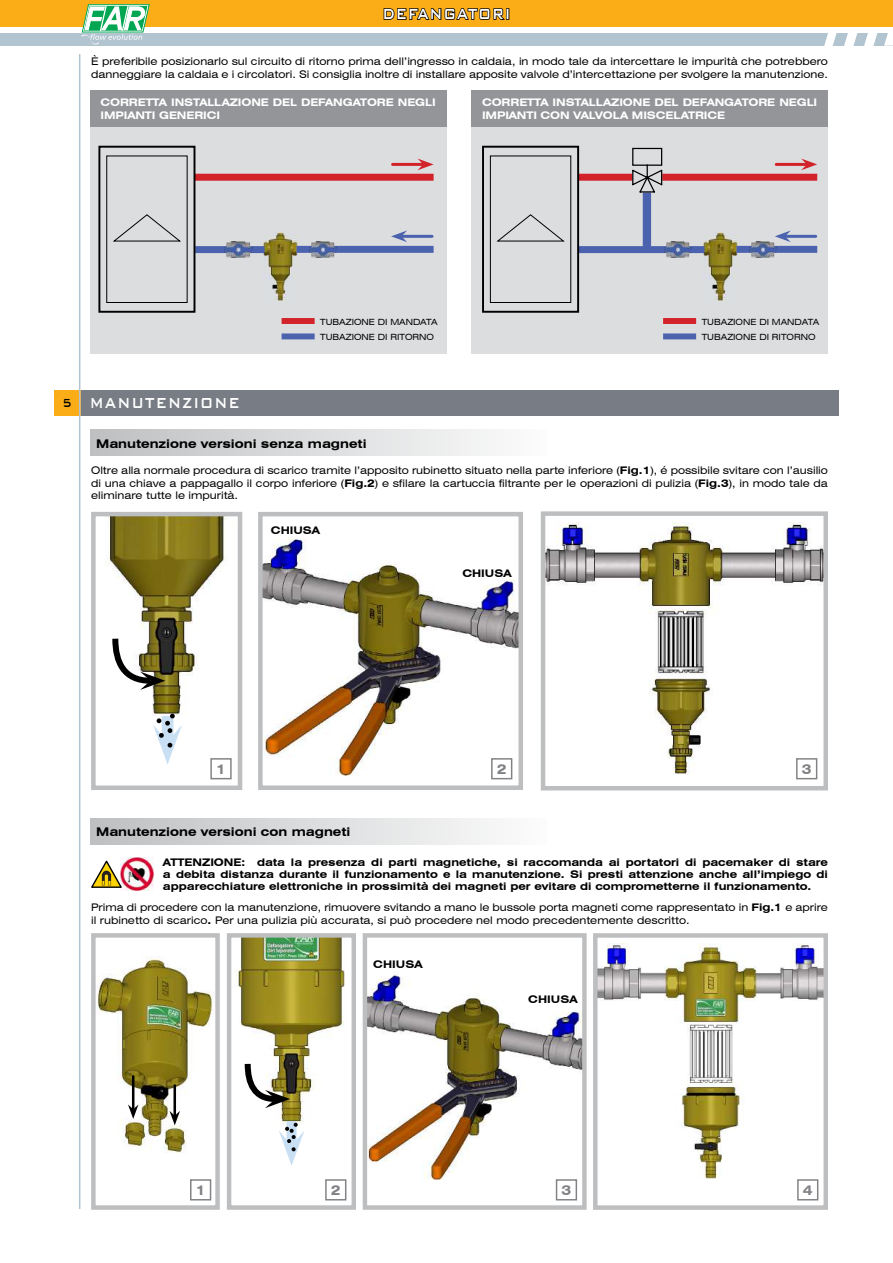
<style>
.page{position:relative;width:893px;height:1263px;background:#fff}
.page>*{position:absolute;margin:0;border:0;box-sizing:border-box;transform-origin:0 0}
.t1{font:500 19.5px "Bank Gothic BT";letter-spacing:.05em;color:#fff;scale:.77 1}
.t2{font:500 19.35px "Bank Gothic BT";letter-spacing:.07em;color:#fff;scale:.78 1}
.t3{font:700 expanded 13.5px "Swiss 721 BT";color:#808285}
.t4{font:700 expanded 12px "Swiss 721 BT";color:#000}
.t5{font:expanded 10.5px/12.6px "Swiss 721 BT";color:#000}
.t6{font:700 expanded 10.5px/12px "Swiss 721 BT";color:#000;text-align:justify}
.t7{font:700 expanded 10.5px/12.6px "Swiss 721 BT";letter-spacing:-.01em;color:#fff}
.t8{font:expanded 8.55px "Swiss 721 BT";color:#000}
.s1{font-size:15.6px;color:#000}
.s2{font-weight:700}
</style>
<div class="page">
<svg style="left:0;top:45px;width:14px;height:1px"></svg>
<div style="left:471px;top:90px;width:357px;height:263px;background:#dcddde"></div>
<div style="left:90px;top:90px;width:356px;height:263px;background:#dcddde"></div>
<div style="left:90px;top:430px;width:456px;height:26px;background:linear-gradient(to right,#bdbfc1,#fcfcfc)"></div>
<div style="left:0;top:33px;width:893px;height:12px;background:#b2c4cf"></div>
<svg style="left:823px;top:33px;width:70px;height:13px"></svg>
<div style="left:0;top:0;width:893px;height:27px;background:#fbad18"></div>
<svg style="left:383px;top:8px;width:126px;height:12px"></svg>
<svg style="left:82px;top:5px;width:67px;height:40px"></svg>
<div style="left:80px;top:390px;width:759px;height:25px;background:#787d85"></div>
<div style="left:54px;top:390px;width:26px;height:25px;background:#fbad18"></div>
<hr style="left:79px;top:54px;width:1px;height:1155px;background:#b2c4cf">
<div style="left:282px;top:333px;width:33px;height:6px;background:#4b63ac"></div>
<div style="left:282px;top:318px;width:33px;height:6px;background:#d2232a"></div>
<img style="left:264px;top:233px;width:34px;height:68px">
<div style="left:195px;top:246px;width:69px;height:7px;background:#4b63ae"></div>
<div style="left:297px;top:246px;width:137px;height:7px;background:#4b63ae"></div>
<div style="left:195px;top:174px;width:239px;height:7px;background:#d2232a"></div>
<img style="left:309px;top:242px;width:28px;height:15px">
<img style="left:224px;top:242px;width:28px;height:15px">
<div style="left:98px;top:146px;width:97px;height:167px;border:2px solid #000"></div>
<div style="left:106px;top:155px;width:82px;height:148px;border:1px solid #000"></div>
<svg style="left:113px;top:214px;width:68px;height:28px"></svg>
<hr style="left:393px;top:163px;width:30px;height:3px;background:#d2232a">
<svg style="left:417px;top:159px;width:17px;height:11px"></svg>
<hr style="left:401px;top:235px;width:31px;height:3px;background:#4b63ae">
<svg style="left:391px;top:230px;width:16px;height:12px"></svg>
<img style="left:704px;top:233px;width:34px;height:68px">
<div style="left:579px;top:246px;width:125px;height:7px;background:#4b63ae"></div>
<div style="left:737px;top:246px;width:80px;height:7px;background:#4b63ae"></div>
<div style="left:662px;top:174px;width:155px;height:7px;background:#d2232a"></div>
<div style="left:579px;top:174px;width:53px;height:7px;background:#d2232a"></div>
<div style="left:643px;top:193px;width:8px;height:57px;background:#4b63ae"></div>
<img style="left:749px;top:242px;width:28px;height:15px">
<img style="left:664px;top:242px;width:28px;height:15px">
<div style="left:482px;top:146px;width:97px;height:167px;border:2px solid #000"></div>
<div style="left:490px;top:155px;width:81px;height:148px;border:1px solid #000"></div>
<svg style="left:496px;top:214px;width:69px;height:28px"></svg>
<hr style="left:776px;top:163px;width:31px;height:3px;background:#d2232a">
<svg style="left:801px;top:159px;width:16px;height:11px"></svg>
<hr style="left:785px;top:235px;width:31px;height:3px;background:#4b63ae">
<svg style="left:775px;top:230px;width:16px;height:12px"></svg>
<svg style="left:631px;top:147px;width:32px;height:47px"></svg>
<div style="left:90px;top:90px;width:356px;height:36px;background:#939598"></div>
<div style="left:471px;top:90px;width:357px;height:36px;background:#939598"></div>
<img style="left:263px;top:538px;width:255px;height:238px">
<div style="left:258px;top:512px;width:265px;height:278px;border:4px solid #bcbec0"></div>
<div style="left:491px;top:758px;width:21px;height:21px;border:1px solid #808285"></div>
<img style="left:546px;top:522px;width:277px;height:253px">
<div style="left:541px;top:511px;width:287px;height:279px;border:4px solid #bcbec0"></div>
<div style="left:796px;top:758px;width:21px;height:21px;border:1px solid #808285"></div>
<img style="left:106px;top:517px;width:120px;height:197px">
<div style="left:91px;top:512px;width:151px;height:278px;border:4px solid #bcbec0"></div>
<svg style="left:153px;top:714px;width:29px;height:50px"></svg>
<svg style="left:109px;top:633px;width:56px;height:57px"></svg>
<div style="left:210px;top:758px;width:22px;height:21px;border:1px solid #808285"></div>
<div style="left:663px;top:333px;width:33px;height:6px;background:#4b63ac"></div>
<div style="left:663px;top:318px;width:33px;height:6px;background:#d2232a"></div>
<div style="left:90px;top:818px;width:456px;height:27px;background:linear-gradient(to right,#bdbfc1,#fcfcfc)"></div>
<img style="left:120px;top:858px;width:34px;height:33px">
<svg style="left:91px;top:859px;width:33px;height:29px"></svg>
<img style="left:97px;top:956px;width:116px;height:197px">
<div style="left:91px;top:933px;width:129px;height:277px;border:4px solid #bcbec0"></div>
<hr style="left:132px;top:1076px;width:2px;height:33px;background:#000">
<svg style="left:128px;top:1104px;width:10px;height:15px"></svg>
<hr style="left:173px;top:1085px;width:3px;height:30px;background:#000">
<svg style="left:169px;top:1111px;width:11px;height:14px"></svg>
<div style="left:190px;top:1179px;width:21px;height:21px;border:1px solid #808285"></div>
<img style="left:237px;top:938px;width:108px;height:185px">
<div style="left:227px;top:933px;width:129px;height:277px;border:4px solid #bcbec0"></div>
<svg style="left:287px;top:1121px;width:10px;height:2px"></svg>
<svg style="left:279px;top:1123px;width:25px;height:43px"></svg>
<svg style="left:242px;top:1058px;width:48px;height:50px"></svg>
<div style="left:325px;top:1179px;width:21px;height:21px;border:1px solid #808285"></div>
<img style="left:368px;top:974px;width:214px;height:206px">
<div style="left:363px;top:933px;width:224px;height:277px;border:4px solid #bcbec0"></div>
<div style="left:556px;top:1179px;width:21px;height:21px;border:1px solid #808285"></div>
<img style="left:598px;top:944px;width:225px;height:234px">
<div style="left:593px;top:933px;width:235px;height:277px;border:4px solid #bcbec0"></div>
<div style="left:797px;top:1179px;width:21px;height:21px;border:1px solid #808285"></div>
<h1 class="t1" style="left:382px;top:3px;width:168px">DEFANGATORI</h1>
<p class="t5" style="left:91px;top:55px;width:738px">È preferibile posizionarlo sul circuito di ritorno prima dell’ingresso in caldaia, in modo tale da intercettare le impurità che potrebbero danneggiare la caldaia e i circolatori. Si consiglia inoltre di installare apposite valvole d’intercettazione per svolgere la manutenzione.</p>
<p class="t7" style="left:101px;top:96px;width:337px">CORRETTA INSTALLAZIONE DEL DEFANGATORE NEGLI<br>IMPIANTI GENERICI</p>
<p class="t7" style="left:482px;top:96px;width:337px">CORRETTA INSTALLAZIONE DEL DEFANGATORE NEGLI<br>IMPIANTI CON VALVOLA MISCELATRICE</p>
<p class="t8" style="left:320px;top:316px;width:119px">TUBAZIONE DI MANDATA</p>
<h2 class="t2" style="left:62px;top:392px;width:229px"><span class="s1">5</span> MANUTENZIONE</h2>
<p class="t8" style="left:320px;top:332px;width:115px">TUBAZIONE DI RITORNO</p>
<p class="t4" style="left:96px;top:436px;width:272px">Manutenzione versioni senza magneti</p>
<p class="t8" style="left:702px;top:316px;width:119px">TUBAZIONE DI MANDATA</p>
<p class="t8" style="left:702px;top:332px;width:115px">TUBAZIONE DI RITORNO</p>
<p class="t5" style="left:91px;top:464px;width:738px;text-align:justify">Oltre alla normale procedura di scarico tramite l’apposito rubinetto situato nella parte inferiore (<span class="s2">Fig.1</span>), é possibile svitare con l’ausilio di una chiave a pappagallo il corpo inferiore (<span class="s2">Fig.2</span>) e sfilare la cartuccia filtrante per le operazioni di pulizia (<span class="s2">Fig.3</span>), in modo tale da eliminare tutte le impurità.</p>
<p class="t6" style="left:271px;top:525px;width:51px">CHIUSA</p>
<p class="t6" style="left:462px;top:567px;width:51px">CHIUSA</p>
<p class="t3" style="left:216px;top:761px;width:11px">1</p>
<p class="t3" style="left:497px;top:761px;width:11px">2</p>
<p class="t3" style="left:802px;top:761px;width:11px">3</p>
<p class="t4" style="left:96px;top:825px;width:256px">Manutenzione versioni con magneti</p>
<p class="t6" style="left:163px;top:856px;width:666px">ATTENZIONE: data la presenza di parti magnetiche, si raccomanda ai portatori di pacemaker di stare a debita distanza durante il funzionamento e la manutenzione. Si presti attenzione anche all’impiego di apparecchiature elettroniche in prossimità dei magneti per evitare di comprometterne il funzionamento.</p>
<p class="t5" style="left:91px;top:901px;width:738px">Prima di procedere con la manutenzione, rimuovere svitando a mano le bussole porta magneti come rappresentato in <span class="s2">Fig.1</span> e aprire il rubinetto di scarico<span class="s2">.</span> Per una pulizia più accurata, si può procedere nel modo precedentemente descritto.</p>
<p class="t6" style="left:373px;top:958px;width:51px">CHIUSA</p>
<p class="t3" style="left:196px;top:1182px;width:11px">1</p>
<p class="t3" style="left:331px;top:1182px;width:11px">2</p>
<p class="t6" style="left:528px;top:993px;width:51px">CHIUSA</p>
<p class="t3" style="left:561px;top:1182px;width:11px">3</p>
<p class="t3" style="left:803px;top:1182px;width:11px">4</p>
</div>
